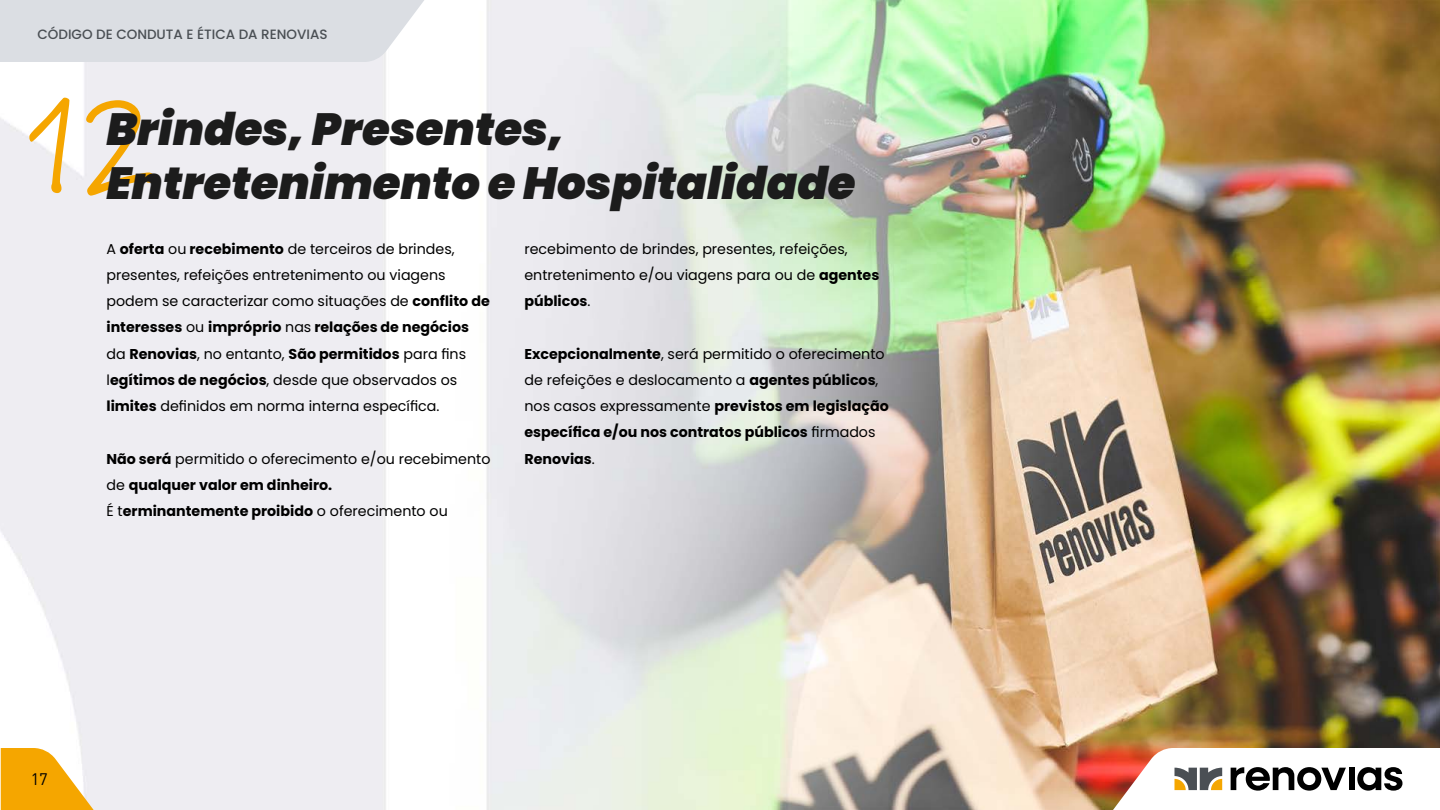
<style>
.page{position:relative;width:1440px;height:810px;background:#fff}
.page>*{position:absolute;margin:0;border:0;box-sizing:border-box;transform-origin:0 0}
.t1{font:141.75px "Marydale";color:#f5a600}
.t2{font:italic 900 45px/54px "Poppins";color:#1c1c1c}
.t3{font:16.5px "DIN Pro";color:#000}
.t4{font:14.25px/26.2px "Poppins";color:#000}
.t5{font:700 14.25px/26.2px "Poppins";color:#000}
.t6{font:500 13.5px "Poppins";color:#4a4f54}
.s1{font-weight:700}
.s2{font-weight:400}
</style>
<div class="page">
<img style="left:0;top:1px;width:1440px;height:809px">
<svg style="left:1px;top:748px;width:93px;height:62px"></svg>
<svg style="left:1113px;top:748px;width:327px;height:62px"></svg>
<div style="left:0;top:0;width:424px;height:62px;background:#dbdee3"></div>
<p class="t6" style="left:38px;top:27px;width:292px">CÓDIGO DE CONDUTA E ÉTICA DA RENOVIAS</p>
<h1 class="t1" style="left:26px;top:59px;width:133px">12</h1>
<h2 class="t2" style="left:106px;top:102px;width:751px">Brindes, Presentes,<br>Entretenimento e Hospitalidade</h2>
<p class="t4" style="left:106px;top:236px;width:385px">A <span class="s1">oferta</span> ou <span class="s1">recebimento</span> de terceiros de brindes, presentes, refeições entretenimento ou viagens podem se caracterizar como situações de <span class="s1">conflito de interesses</span> ou <span class="s1">impróprio</span> nas <span class="s1">relações de negócios </span>da <span class="s1">Renovias</span>, no entanto, <span class="s1">São permitidos</span> para fins l<span class="s1">egítimos de negócios</span>, desde que observados os <span class="s1">limites</span> definidos em norma interna específica.</p>
<p class="t4" style="left:106px;top:446px;width:386px"><span class="s1">Não será</span> permitido o oferecimento e/ou recebimento de <span class="s1">qualquer valor em dinheiro.<br></span>É t<span class="s1">erminantemente proibido</span> o oferecimento ou</p>
<p class="t4" style="left:524px;top:236px;width:356px">recebimento de brindes, presentes, refeições, entretenimento e/ou viagens para ou de <span class="s1">agentes públicos</span>.</p>
<p class="t5" style="left:524px;top:341px;width:366px">Excepcionalmente<span class="s2">, será permitido o oferecimento de refeições e deslocamento a</span> agentes públicos<span class="s2">, nos casos expressamente</span> previstos em legislação específica e/ou nos contratos públicos <span class="s2">firmados </span>Renovias<span class="s2">.</span></p>
<p class="t3" style="left:31px;top:766px;width:19px">17</p>
</div>
